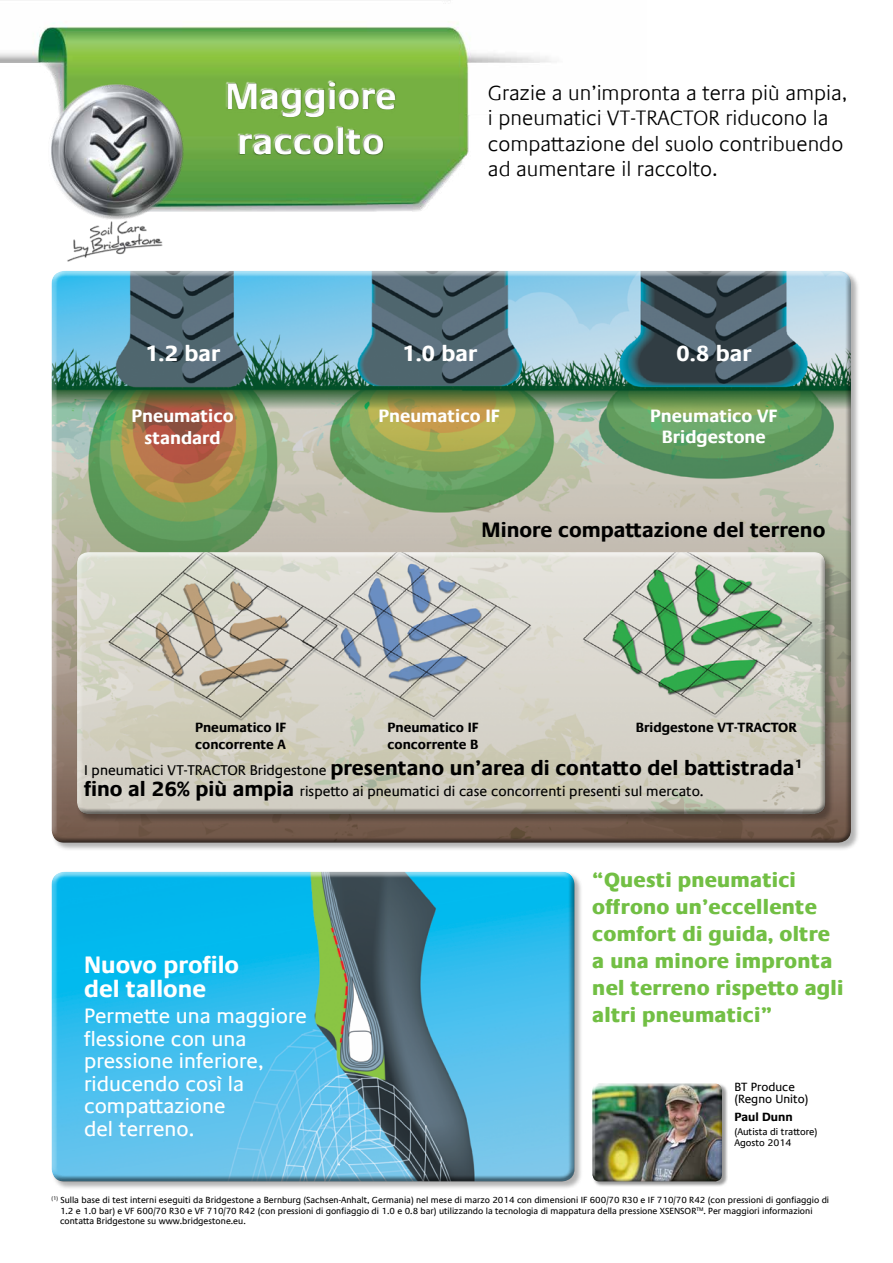
<style>
.page{position:relative;width:893px;height:1263px;background:#fff}
.page>*{position:absolute;margin:0;border:0;box-sizing:border-box;transform-origin:0 0}
.t1{font:700 37.5px/45px "Praxis Com";color:#fff;text-align:center}
.t2{font:700 24px/24px "Praxis Com";color:#fff}
.t3{font:700 22.5px "Praxis Com";color:#fff}
.t4{font:300 21px/25.5px "Praxis Com";color:#000}
.t5{font:800 21px/27px "Praxis Com";letter-spacing:.01em;color:#72bf44}
.t6{font:700 21px "Praxis Com";color:#000}
.t7{font:21px/22.5px "Praxis Com";color:#fff}
.t8{font:700 18px/21.6px "Praxis Com";color:#fff;text-align:center}
.t9{font:14.25px "Praxis Com";color:#000}
.t10{font:700 13.5px/16.2px "Praxis Com";color:#000}
.t11{font:12px/12.8px "Praxis Com";color:#000}
.t12{font:700 12px "Praxis Com";color:#000}
.t13{font:9.75px/11.2px "Praxis Com";color:#000}
.t14{font:9px/10.5px "Praxis Com";color:#000}
.s1{font-weight:400;font-size:14.25px}
.s2{font-weight:700;font-size:21px}
</style>
<div class="page">
<div style="left:51px;top:270px;width:809px;height:581px;background:#000;opacity:.3"></div>
<div style="left:50px;top:273px;width:802px;height:571px;background:#000;opacity:.5"></div>
<div style="left:51px;top:871px;width:533px;height:319px;background:#000;opacity:.3"></div>
<div style="left:49px;top:874px;width:527px;height:307px;background:#000;opacity:.5"></div>
<img style="left:0;top:0;width:552px;height:211px">
<div style="left:592px;top:1083px;width:136px;height:104px;background:#000;opacity:.4"></div>
<div style="left:590px;top:1083px;width:132px;height:101px;background:#000;opacity:.7"></div>
<img style="left:38px;top:77px;width:156px;height:185px">
<div style="left:77px;top:552px;width:757px;height:271px;background:#000;opacity:.3"></div>
<div style="left:75px;top:554px;width:752px;height:261px;background:#000;opacity:.5"></div>
<div style="left:226px;top:82px;width:171px;height:75px;background:#6aa642"></div>
<svg style="left:226px;top:79px;width:170px;height:76px;fill:#76b042"></svg>
<h1 class="t1" style="left:225px;top:74px;width:173px">Maggiore raccolto</h1>
<h3 class="t4" style="left:488px;top:80px;width:361px">Grazie a un’impronta a terra più ampia, i pneumatici VT-TRACTOR riducono la compattazione del suolo contribuendo ad aumentare il raccolto.</h3>
<h3 class="t3" style="left:145px;top:340px;width:77px">1.2 bar</h3>
<h3 class="t3" style="left:402px;top:340px;width:77px">1.0 bar</h3>
<h3 class="t3" style="left:676px;top:340px;width:77px">0.8 bar</h3>
<h3 class="t8" style="left:131px;top:405px;width:104px">Pneumatico</h3>
<h3 class="t8" style="left:378px;top:405px;width:123px">Pneumatico IF</h3>
<h3 class="t8" style="left:144px;top:427px;width:78px">standard</h3>
<h3 class="t8" style="left:650px;top:405px;width:129px">Pneumatico VF<br>Bridgestone</h3>
<h3 class="t6" style="left:482px;top:517px;width:345px">Minore compattazione del terreno</h3>
<h3 class="t10" style="left:195px;top:720px;width:92px">Pneumatico IF concorrente A</h3>
<h3 class="t10" style="left:387px;top:720px;width:92px">Pneumatico IF concorrente B</h3>
<h3 class="t10" style="left:636px;top:720px;width:163px">Bridgestone VT-TRACTOR</h3>
<h3 class="t6" style="left:84px;top:755px;width:720px"><span class="s1">I pneumatici VT-TRACTOR Bridgestone</span> presentano un’area di contatto del battistrada<sup>1</sup></h3>
<h3 class="t9" style="left:84px;top:783px;width:621px"><span class="s2">fino al 26% più ampia</span> rispetto ai pneumatici di case concorrenti presenti sul mercato.</h3>
<h2 class="t2" style="left:84px;top:952px;width:157px">Nuovo profilo del tallone</h2>
<h3 class="t7" style="left:84px;top:1005px;width:224px">Permette una maggiore flessione con una pressione inferiore, riducendo così la compattazione<br>del terreno.</h3>
<h3 class="t5" style="left:592px;top:866px;width:253px">“Questi pneumatici offrono un’eccellente comfort di guida, oltre a una minore impronta nel terreno rispetto agli altri pneumatici”</h3>
<h3 class="t11" style="left:734px;top:1080px;width:76px">BT Produce (Regno Unito)</h3>
<h3 class="t12" style="left:734px;top:1110px;width:60px">Paul Dunn</h3>
<p class="t13" style="left:734px;top:1126px;width:85px">(Autista di trattore)<br>Agosto 2014</p>
<p class="t14" style="left:60px;top:1195px;width:771px;text-indent:-9px"><sup>(1)</sup> Sulla base di test interni eseguiti da Bridgestone a Bernburg (Sachsen-Anhalt, Germania) nel mese di marzo 2014 con dimensioni IF 600/70 R30 e IF 710/70 R42 (con pressioni di gonfiaggio di<br>1.2 e 1.0 bar) e VF 600/70 R30 e VF 710/70 R42 (con pressioni di gonfiaggio di 1.0 e 0.8 bar) utilizzando la tecnologia di mappatura della pressione XSENSOR<sup>TM</sup>. Per maggiori informazioni contatta Bridgestone su www.bridgestone.eu.</p>
</div>
